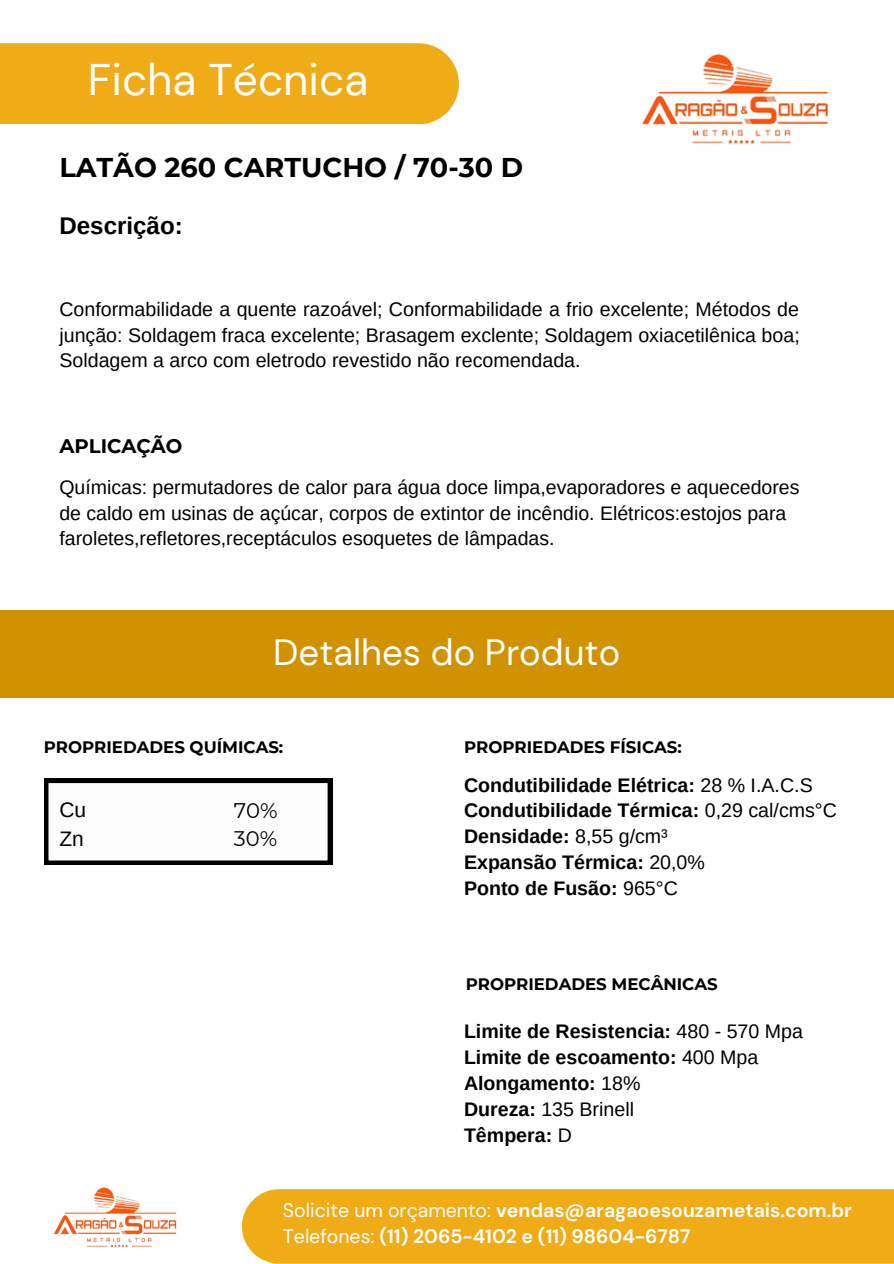
<style>
.page{position:relative;width:894px;height:1264px;background:#fff}
.page>*{position:absolute;margin:0;border:0;box-sizing:border-box;transform-origin:0 0}
.t1{font:44.25px "DM Sans";color:#fdfdfd}
.t2{font:36.45px "DM Sans";color:#fdfdfd}
.t3{font:700 27.15px "Montserrat";color:#000}
.t4{font:700 24.15px "Arimo";color:#000}
.t5{font:21.15px/28.2px "Montserrat";color:#000}
.t6{font:21px/28.2px "Arimo";color:#000}
.t7{font:700 19.65px/26px "Arimo";color:#000}
.t8{font:19.65px/26px "Arimo";color:#000;text-align:justify}
.t9{font:700 19.65px "Montserrat";color:#000}
.t10{font:19.5px/26px "Arimo";color:#000}
.t11{font:700 19.5px/26px "DM Sans";color:#fdfdfd}
.t12{font:700 16.65px "Montserrat";color:#000}
.s1{font-weight:400}
</style>
<div class="page">
<img style="left:53px;top:1187px;width:124px;height:61px">
<img style="left:642px;top:53px;width:186px;height:92px">
<div style="left:0;top:43px;width:458px;height:81px;background:#efac16"></div>
<div style="left:39px;top:774px;width:297px;height:95px;border:9px solid #000"></div>
<div style="left:242px;top:1189px;width:651px;height:74px;background:#efac16"></div>
<div style="left:0;top:609px;width:893px;height:88px;background:#d19200"></div>
<h1 class="t1" style="left:88px;top:51px;width:282px">Ficha Técnica</h1>
<h3 class="t3" style="left:59px;top:151px;width:465px">LATÃO 260 CARTUCHO / 70-30 D</h3>
<p class="t4" style="left:59px;top:212px;width:125px">Descrição:</p>
<p class="t8" style="left:59px;top:296px;width:741px">Conformabilidade a quente razoável; Conformabilidade a frio excelente; Métodos de junção: Soldagem fraca excelente; Brasagem exclente; Soldagem oxiacetilênica boa; Soldagem a arco com eletrodo revestido não recomendada.</p>
<p class="t9" style="left:59px;top:434px;width:124px">APLICAÇÃO</p>
<p class="t10" style="left:59px;top:474px;width:741px">Químicas: permutadores de calor para água doce limpa,evaporadores e aquecedores de caldo em usinas de açúcar, corpos de extintor de incêndio. Elétricos:estojos para faroletes,refletores,receptáculos esoquetes de lâmpadas.</p>
<h2 class="t2" style="left:273px;top:629px;width:348px">Detalhes do Produto</h2>
<p class="t12" style="left:44px;top:737px;width:241px">PROPRIEDADES QUÍMICAS:</p>
<p class="t12" style="left:464px;top:737px;width:219px">PROPRIEDADES FÍSICAS:</p>
<p class="t6" style="left:59px;top:796px;width:28px">Cu<br>Zn</p>
<p class="t5" style="left:234px;top:796px;width:45px">70%<br>30%</p>
<p class="t7" style="left:464px;top:771px;width:374px">Condutibilidade Elétrica: <span class="s1">28 % I.A.C.S<br></span>Condutibilidade Térmica: <span class="s1">0,29 cal/cms°C<br></span>Densidade: <span class="s1">8,55 g/cm³<br></span>Expansão Térmica: <span class="s1">20,0%<br></span>Ponto de Fusão: <span class="s1">965°C</span></p>
<p class="t12" style="left:465px;top:974px;width:253px">PROPRIEDADES MECÂNICAS</p>
<p class="t7" style="left:464px;top:1018px;width:340px">Limite de Resistencia: <span class="s1">480 - 570 Mpa<br></span>Limite de escoamento: <span class="s1">400 Mpa<br></span>Alongamento: <span class="s1">18%<br></span>Dureza: <span class="s1">135 Brinell<br></span>Têmpera: <span class="s1">D</span></p>
<p class="t11" style="left:283px;top:1197px;width:570px"><span class="s1">Solicite um orçamento:</span> vendas@aragaoesouzametais.com.br<br><span class="s1">Telefones:</span> (11) 2065-4102 e (11) 98604-6787</p>
</div>
